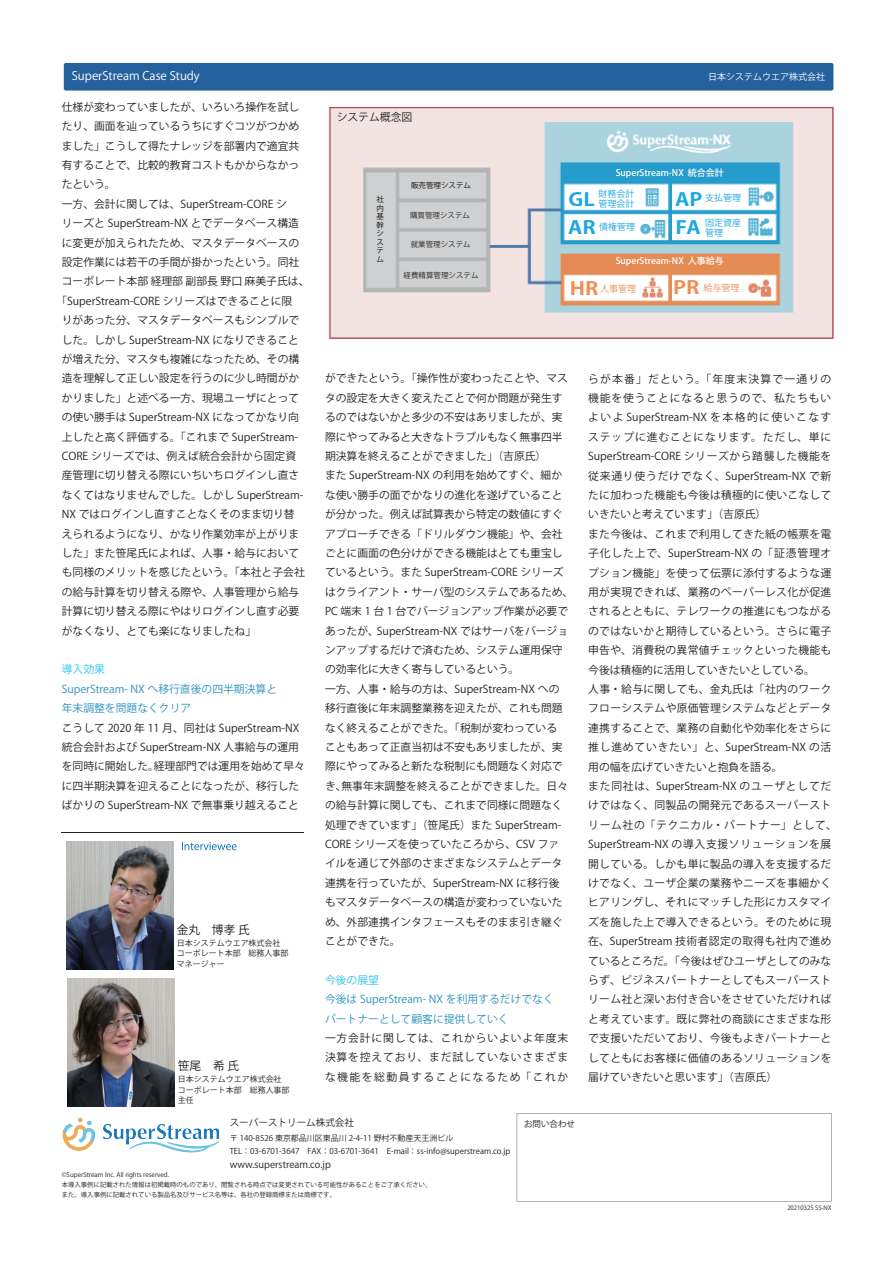
<style>
.page{position:relative;width:893px;height:1263px;background:#fff}
.page>*{position:absolute;margin:0;border:0;box-sizing:border-box;transform-origin:0 0}
.t1{font:700 18px "Koz Go Pro";color:#20a7df;scale:1.2 1}
.t2{font:700 18px "Koz Go Pro";color:#f08e55;scale:1.2 1}
.t3{font:11.7px "Koz Go Pro";color:#fff}
.t4{font:11.7px "Koz Go Pro";color:#231f20}
.t5{font:10.8px/19.4px "Koz Go Pro";color:#231f20}
.t6{font:10.8px/19.4px "Koz Go Pro";letter-spacing:.025em;color:#231f20}
.t7{font:10.8px/19.4px "Koz Go Pro";color:#2b92bd}
.t8{font:10.8px "Koz Go Pro";color:#2bc4f3}
.t9{font:9.6px "Koz Go Pro";color:#231f20}
.t10{font:500 9px "Koz Go Pro";color:#fff}
.t11{font:9px/10.6px "Koz Go Pro";color:#20a7df;text-align:right}
.t12{font:9px "Koz Go Pro";color:#fff}
.t13{font:9px "Koz Go Pro";color:#f08e55}
.t14{font:8.55px "Koz Go Pro";color:#231f20}
.t15{font:7.95px/10.6px "Koz Go Pro";color:#231f20}
.t16{font:7.5px "Koz Go Pro";color:#282526}
.t17{font:7.5px/8.6px "Koz Go Pro";color:#0c0a0a;text-align:justify}
.t18{font:6.45px/10.1px "Koz Go Pro";color:#231f20}
.t19{font:6px "Koz Go Pro";color:#231f20}
.s1{font-weight:700;font-size:18px}
</style>
<div class="page">
<img style="left:329px;top:106px;width:505px;height:233px">
<svg style="left:517px;top:1113px;width:314px;height:88px"></svg>
<img style="left:62px;top:1117px;width:158px;height:36px">
<div style="left:64px;top:63px;width:769px;height:28px;background:#25619d;border-radius:2px"></div>
<img style="left:67px;top:978px;width:107px;height:128px">
<hr style="left:61px;top:833px;width:243px;height:1px;background:#231f20">
<svg style="left:182px;top:842px;width:55px;height:8px"></svg>
<img style="left:66px;top:841px;width:108px;height:129px">
<p class="t3" style="left:72px;top:68px;width:130px">SuperStream Case Study</p>
<p class="t5" style="left:62px;top:97px;width:239px">仕様が変わっていましたが、いろいろ操作を試し</p>
<p class="t5" style="left:62px;top:117px;width:239px">たり、画面を辿っているうちにすぐコツがつかめ</p>
<p class="t5" style="left:62px;top:136px;width:239px">ました」こうして得たナレッジを部署内で適宜共</p>
<p class="t5" style="left:62px;top:156px;width:239px">有することで、比較的教育コストもかからなかっ</p>
<p class="t5" style="left:62px;top:175px;width:56px">たという。</p>
<p class="t5" style="left:62px;top:194px;width:227px">一方、会計に関しては、SuperStream-CORE シ</p>
<p class="t5" style="left:62px;top:214px;width:239px">リーズと SuperStream-NX とでデータベース構造</p>
<p class="t5" style="left:62px;top:233px;width:239px">に変更が加えられたため、マスタデータベースの</p>
<p class="t5" style="left:62px;top:253px;width:239px">設定作業には若干の手間が掛かったという。同社</p>
<p class="t5" style="left:62px;top:272px;width:249px">コーポレート本部経理部副部長野口麻美子氏は、</p>
<p class="t5" style="left:56px;top:291px;width:237px">「SuperStream-CORE シリーズはできることに限</p>
<p class="t5" style="left:62px;top:311px;width:239px">りがあった分、マスタデータベースもシンプルで</p>
<p class="t5" style="left:62px;top:330px;width:239px">した。しかし SuperStream-NX になりできること</p>
<p class="t5" style="left:62px;top:350px;width:239px">が増えた分、マスタも複雑になったため、その構</p>
<p class="t5" style="left:62px;top:369px;width:239px">造を理解して正しい設定を行うのに少し時間がか</p>
<p class="t5" style="left:62px;top:388px;width:239px">かりました」と述べる一方、現場ユーザにとって</p>
<p class="t5" style="left:62px;top:408px;width:239px">の使い勝手は SuperStream-NX になってかなり向</p>
<p class="t5" style="left:62px;top:447px;width:236px">CORE シリーズでは、例えば統合会計から固定資</p>
<p class="t5" style="left:62px;top:427px;width:238px">上したと高く評価する。「これまで SuperStream-</p>
<p class="t5" style="left:62px;top:466px;width:239px">産管理に切り替える際にいちいちログインし直さ</p>
<p class="t5" style="left:62px;top:505px;width:234px">NX ではログインし直すことなくそのまま切り替</p>
<p class="t5" style="left:62px;top:485px;width:243px">なくてはなりませんでした。しかし SuperStream-</p>
<p class="t5" style="left:62px;top:524px;width:244px">えられるようになり、かなり作業効率が上がりました」また笹尾氏によれば、人事・給与においても同様のメリットを感じたという。「本社と子会社の給与計算を切り替える際や、人事管理から給与計算に切り替える際にやはりログインし直す必要がなくなり、とても楽になりましたね「</p>
<p class="t8" style="left:62px;top:662px;width:45px">導入効果</p>
<p class="t7" style="left:62px;top:679px;width:217px">SuperStream- NX へ移行直後の四半期決算と年末調整を問題なくクリア</p>
<p class="t5" style="left:62px;top:718px;width:239px">こうして 2020 年 11 月、同社は SuperStream-NX</p>
<p class="t5" style="left:62px;top:738px;width:239px">統合会計および SuperStream-NX 人事給与の運用</p>
<p class="t5" style="left:154px;top:757px;width:153px">経理部門では運用を始めて早々</p>
<p class="t5" style="left:62px;top:757px;width:239px">を同時に開始した。<br>に四半期決算を迎えることになったが、移行したばかりの SuperStream-NX で無事乗り越えること</p>
<p class="t4" style="left:177px;top:922px;width:74px">金丸　博孝氏</p>
<p class="t15" style="left:177px;top:937px;width:113px">日本システムウエア株式会社コーポレート本部　総務人事部マネージャー</p>
<p class="t4" style="left:178px;top:1058px;width:63px">笹尾　希氏</p>
<p class="t15" style="left:178px;top:1074px;width:113px">日本システムウエア株式会社コーポレート本部　総務人事部主任</p>
<p class="t5" style="left:337px;top:108px;width:77px">システム概念図</p>
<p class="t17" style="left:376px;top:195px;width:9px">社内基幹システム</p>
<p class="t17" style="left:411px;top:181px;width:61px">販売管理システム</p>
<p class="t16" style="left:410px;top:210px;width:61px">購買管理システム</p>
<p class="t16" style="left:411px;top:239px;width:61px">就業管理システム</p>
<p class="t16" style="left:404px;top:270px;width:76px">経費精算管理システム</p>
<p class="t12" style="left:708px;top:71px;width:119px">日本システムウエア株式会社</p>
<p class="t10" style="left:616px;top:167px;width:110px">SuperStream-NX 統合会計</p>
<p class="t11" style="left:569px;top:188px;width:68px">財務会計<br><sup>GL</sup> 管理会計</p>
<h1 class="t1" style="left:675px;top:187px;width:24px">AP</h1>
<p class="t11" style="left:705px;top:192px;width:37px">支払管理</p>
<h1 class="t1" style="left:568px;top:216px;width:24px">AR</h1>
<p class="t11" style="left:599px;top:222px;width:37px">債権管理</p>
<p class="t11" style="left:676px;top:217px;width:67px"><span class="s1">FA</span> 固定資産</p>
<p class="t11" style="left:705px;top:228px;width:19px">管理</p>
<p class="t10" style="left:616px;top:255px;width:110px">SuperStream-NX 人事給与</p>
<p class="t13" style="left:570px;top:283px;width:68px"><span class="s1">HR</span>人事管理</p>
<h1 class="t2" style="left:673px;top:276px;width:23px">PR</h1>
<p class="t13" style="left:703px;top:281px;width:37px">給与管理</p>
<p class="t5" style="left:325px;top:369px;width:244px">ができたという。「操作性が変わったことや、マス</p>
<p class="t5" style="left:325px;top:388px;width:239px">タの設定を大きく変えたことで何か問題が発生す</p>
<p class="t5" style="left:325px;top:408px;width:239px">るのではないかと多少の不安はありましたが、実</p>
<p class="t5" style="left:325px;top:427px;width:239px">際にやってみると大きなトラブルもなく無事四半</p>
<p class="t5" style="left:325px;top:447px;width:223px">期決算を終えることができました」（吉原氏(</p>
<p class="t5" style="left:325px;top:466px;width:239px">また SuperStream-NX の利用を始めてすぐ、細か</p>
<p class="t5" style="left:325px;top:485px;width:239px">な使い勝手の面でかなりの進化を遂げていること</p>
<p class="t5" style="left:325px;top:505px;width:239px">が分かった。例えば試算表から特定の数値にすぐ</p>
<p class="t5" style="left:325px;top:524px;width:239px">アプローチできる「ドリルダウン機能」や、会社</p>
<p class="t5" style="left:325px;top:544px;width:239px">ごとに画面の色分けができる機能はとても重宝し</p>
<p class="t5" style="left:325px;top:563px;width:240px">ているという。また SuperStream-CORE シリーズ</p>
<p class="t5" style="left:325px;top:582px;width:250px">はクライアント・サーバ型のシステムであるため、</p>
<p class="t5" style="left:325px;top:602px;width:245px">PC 端末 1 台 1 台でバージョンアップ作業が必要で</p>
<p class="t5" style="left:377px;top:621px;width:193px">SuperStream-NX ではサーバをバージョ</p>
<p class="t5" style="left:325px;top:621px;width:56px">あったが、</p>
<p class="t5" style="left:325px;top:641px;width:239px">ンアップするだけで済むため、システム運用保守</p>
<p class="t5" style="left:325px;top:660px;width:196px">の効率化に大きく寄与しているという。</p>
<p class="t5" style="left:325px;top:679px;width:236px">一方、人事・給与の方は、SuperStream-NX への</p>
<p class="t5" style="left:325px;top:699px;width:239px">移行直後に年末調整業務を迎えたが、これも問題</p>
<p class="t5" style="left:325px;top:718px;width:234px">なく終えることができた。「税制が変わっている</p>
<p class="t5" style="left:325px;top:738px;width:239px">こともあって正直当初は不安もありましたが、実</p>
<p class="t5" style="left:325px;top:757px;width:239px">際にやってみると新たな税制にも問題なく対応で</p>
<p class="t5" style="left:341px;top:776px;width:228px">無事年末調整を終えることができました。日々</p>
<p class="t5" style="left:325px;top:776px;width:239px">き、<br>の給与計算に関しても、これまで同様に問題なく</p>
<p class="t5" style="left:325px;top:835px;width:236px">CORE シリーズを使っていたころから、CSV ファ</p>
<p class="t5" style="left:325px;top:815px;width:238px">処理できています」（笹尾氏）また SuperStream-</p>
<p class="t5" style="left:325px;top:854px;width:239px">イルを通じて外部のさまざまなシステムとデータ連携を行っていたが、SuperStream-NX に移行後もマスタデータベースの構造が変わっていないため、外部連携インタフェースもそのまま引き継ぐことができた。</p>
<p class="t8" style="left:325px;top:973px;width:56px">今後の展望</p>
<p class="t7" style="left:325px;top:990px;width:230px">今後は SuperStream- NX を利用するだけでなくパートナーとして顧客に提供していく</p>
<p class="t5" style="left:325px;top:1029px;width:245px;text-align:justify">一方会計に関しては、これからいよいよ年度末決算を控えており、まだ試していないさまざまな機能を総動員することになるため「これか</p>
<p class="t6" style="left:588px;top:369px;width:250px">らが本番」だという。「年度末決算で一通りの機能を使うことになると思うので、私たちもいよいよ SuperStream-NX を本格的に使いこなすステップに進むことになります。ただし、単に<br>SuperStream-CORE シリーズから踏襲した機能を従来通り使うだけでなく、SuperStream-NX で新たに加わった機能も今後は積極的に使いこなしていきたいと考えています」（吉原氏(<br>また今後は、これまで利用してきた紙の帳票を電子化した上で、SuperStream-NX の「証憑管理オプション機能」を使って伝票に添付するような運用が実現できれば、業務のペーパーレス化が促進されるとともに、テレワークの推進にもつながるのではないかと期待しているという。さらに電子申告や、消費税の異常値チェックといった機能も今後は積極的に活用していきたいとしている。<br>人事・給与に関しても、金丸氏は「社内のワークフローシステムや原価管理システムなどとデータ連携することで、業務の自動化や効率化をさらに推し進めていきたい」と、SuperStream-NX の活用の幅を広げていきたいと抱負を語る。<br>また同社は、SuperStream-NX のユーザとしてだけではなく、同製品の開発元であるスーパーストリーム社の「テクニカル・パートナー」として、<br>SuperStream-NX の導入支援ソリューションを展開している。しかも単に製品の導入を支援するだけでなく、ユーザ企業の業務やニーズを事細かくヒアリングし、それにマッチした形にカスタマイズを施した上で導入できるという。そのために現在、SuperStream 技術者認定の取得も社内で進めているところだ。「今後はぜひユーザとしてのみならず、ビジネスパートナーとしてもスーパーストリーム社と深いお付き合いをさせていただければと考えています。既に弊社の商談にさまざまな形で支援いただいており、今後もよきパートナーとしてともにお客様に価値のあるソリューションを届けていきたいと思います」（吉原氏(</p>
<p class="t9" style="left:230px;top:1116px;width:126px">スーパーストリーム株式会社</p>
<p class="t15" style="left:230px;top:1132px;width:282px;line-height:12.8px">〒 140-8526 東京都品川区東品川 2-4-11 野村不動産天王洲ビル<br>TEL：03-6701-3647　FAX：03-6701-3641　 -E mail：ss-info@superstream.co j p.</p>
<p class="t9" style="left:230px;top:1158px;width:103px">www.superstream.co j p.</p>
<p class="t18" style="left:62px;top:1180px;width:371px">本導入事例に記載された情報は初掲載時のものであり、閲覧される時点では変更されている可能性があることをご了承ください。また、導入事例に記載されている製品名及びサービス名等は、各社の登録商標または商標です。</p>
<p class="t18" style="left:62px;top:1170px;width:109px">©SuperStream Inc. All rights reserved.</p>
<p class="t14" style="left:524px;top:1118px;width:52px">お問い合わせ</p>
<p class="t19" style="left:787px;top:1204px;width:46px">20210325 SS-NX</p>
</div>
